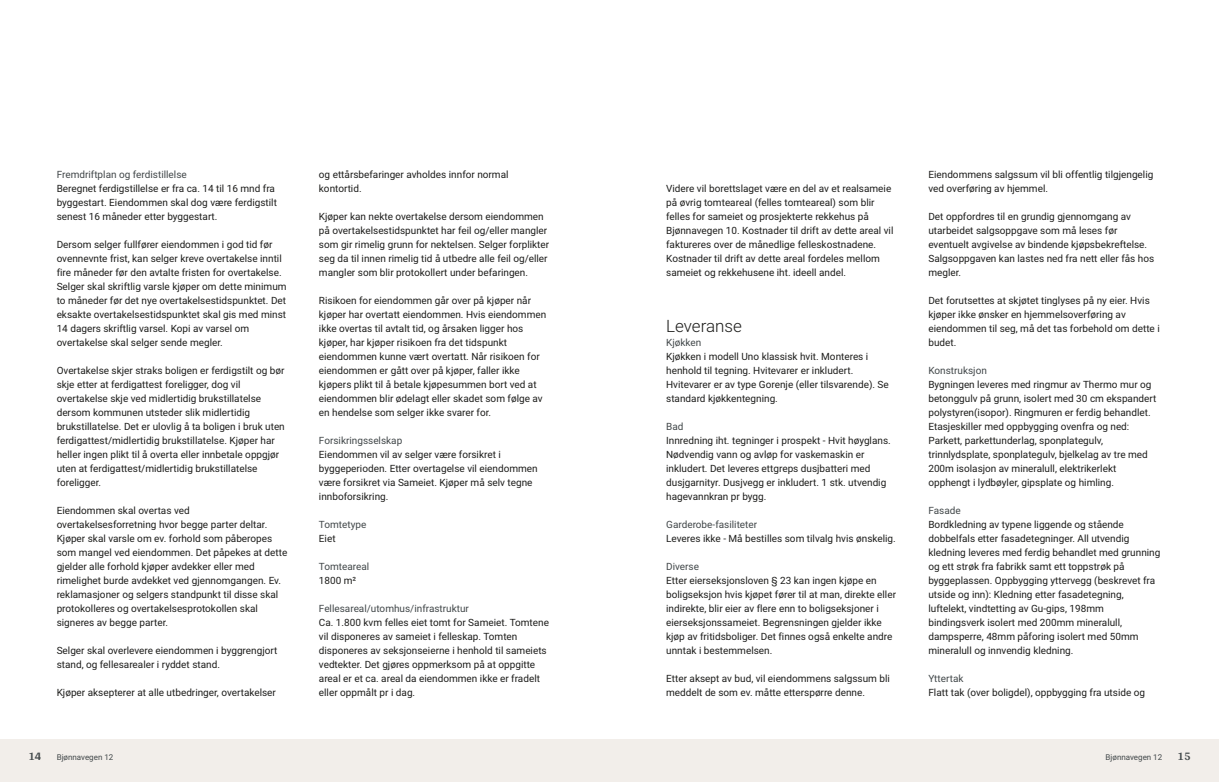
<style>
.page{position:relative;width:1219px;height:782px;background:#fff}
.page>*{position:absolute;margin:0;border:0;box-sizing:border-box;transform-origin:0 0}
.t1{font:300 17px "Roboto Vitec";color:#1d1d1b}
.t2{font:700 12px "Arya";color:#414749}
.t3{font:10px/14px "Roboto Vitec";color:#1d1d1b}
.t4{font:10px "Roboto Vitec";color:#414749}
.t5{font:8px "Roboto Vitec";color:#414749}
</style>
<div class="page">
<div style="left:0;top:739px;width:618px;height:42px;background:#f2eeea"></div>
<div style="left:601px;top:739px;width:618px;height:42px;background:#f2eeea"></div>
<p class="t4" style="left:57px;top:167px;width:132px">Fremdriftplan og ferdistillelse</p>
<p class="t3" style="left:57px;top:181px;width:222px">Beregnet ferdigstillelse er fra ca. 14 til 16 mnd fra byggestart. Eiendommen skal dog være ferdigstilt senest 16 måneder etter byggestart.</p>
<p class="t3" style="left:57px;top:237px;width:231px">Dersom selger fullfører eiendommen i god tid før ovennevnte frist, kan selger kreve overtakelse inntil fire måneder før den avtalte fristen for overtakelse.<br>Selger skal skriftlig varsle kjøper om dette minimum to måneder før det nye overtakelsestidspunktet. Det eksakte overtakelsestidspunktet skal gis med minst 14 dagers skriftlig varsel. Kopi av varsel om overtakelse skal selger sende megler.</p>
<p class="t3" style="left:57px;top:363px;width:230px">Overtakelse skjer straks boligen er ferdigstilt og bør skje etter at ferdigattest foreligger, dog vil overtakelse skje ved midlertidig brukstillatelse dersom kommunen utsteder slik midlertidig brukstillatelse. Det er ulovlig å ta boligen i bruk uten ferdigattest/midlertidig brukstillatelse. Kjøper har heller ingen plikt til å overta eller innbetale oppgjør uten at ferdigattest/midlertidig brukstillatelse foreligger.</p>
<p class="t3" style="left:57px;top:503px;width:232px">Eiendommen skal overtas ved overtakelsesforretning hvor begge parter deltar.<br>Kjøper skal varsle om ev. forhold som påberopes som mangel ved eiendommen. Det påpekes at dette gjelder alle forhold kjøper avdekker eller med rimelighet burde avdekket ved gjennomgangen. Ev. reklamasjoner og selgers standpunkt til disse skal protokolleres og overtakelsesprotokollen skal signeres av begge parter.</p>
<p class="t3" style="left:57px;top:643px;width:222px">Selger skal overlevere eiendommen i byggrengjort stand, og fellesarealer i ryddet stand.</p>
<p class="t3" style="left:57px;top:685px;width:221px">Kjøper aksepterer at alle utbedringer, overtakelser</p>
<p class="t2" style="left:28px;top:749px;width:15px">14</p>
<p class="t5" style="left:57px;top:751px;width:58px">Bjønnavegen 12</p>
<p class="t3" style="left:319px;top:167px;width:191px">og ettårsbefaringer avholdes innfor normal kontortid.</p>
<p class="t3" style="left:319px;top:209px;width:232px">Kjøper kan nekte overtakelse dersom eiendommen på overtakelsestidspunktet har feil og/eller mangler som gir rimelig grunn for nektelsen. Selger forplikter seg da til innen rimelig tid å utbedre alle feil og/eller mangler som blir protokollert under befaringen.</p>
<p class="t3" style="left:319px;top:293px;width:229px">Risikoen for eiendommen går over på kjøper når kjøper har overtatt eiendommen. Hvis eiendommen ikke overtas til avtalt tid, og årsaken ligger hos kjøper, har kjøper risikoen fra det tidspunkt eiendommen kunne vært overtatt. Når risikoen for eiendommen er gått over på kjøper, faller ikke kjøpers plikt til å betale kjøpesummen bort ved at eiendommen blir ødelagt eller skadet som følge av en hendelse som selger ikke svarer for.</p>
<p class="t4" style="left:319px;top:433px;width:85px">Forsikringsselskap</p>
<p class="t3" style="left:319px;top:447px;width:220px">Eiendommen vil av selger være forsikret i byggeperioden. Etter overtagelse vil eiendommen være forsikret via Sameiet. Kjøper må selv tegne innboforsikring.</p>
<p class="t4" style="left:319px;top:517px;width:49px">Tomtetype</p>
<p class="t3" style="left:319px;top:531px;width:18px">Eiet</p>
<p class="t4" style="left:319px;top:559px;width:52px">Tomteareal</p>
<p class="t3" style="left:319px;top:573px;width:39px">1800 m²</p>
<p class="t4" style="left:319px;top:601px;width:152px">Fellesareal/utomhus/infrastruktur</p>
<p class="t3" style="left:319px;top:615px;width:232px">Ca. 1.800 kvm felles eiet tomt for Sameiet. Tomtene vil disponeres av sameiet i felleskap. Tomten disponeres av seksjonseierne i henhold til sameiets vedtekter. Det gjøres oppmerksom på at oppgitte areal er et ca. areal da eiendommen ikke er fradelt eller oppmålt pr i dag.</p>
<p class="t3" style="left:666px;top:181px;width:229px">Videre vil borettslaget være en del av et realsameie på øvrig tomteareal (felles tomteareal) som blir felles for sameiet og prosjekterte rekkehus på Bjønnavegen 10. Kostnader til drift av dette areal vil faktureres over de månedlige felleskostnadene.<br>Kostnader til drift av dette areal fordeles mellom sameiet og rekkehusene iht. ideell andel.</p>
<h1 class="t1" style="left:666px;top:314px;width:77px">Leveranse</h1>
<p class="t4" style="left:666px;top:335px;width:37px">Kjøkken</p>
<p class="t3" style="left:666px;top:349px;width:224px">Kjøkken i modell Uno klassisk hvit. Monteres i henhold til tegning. Hvitevarer er inkludert.<br>Hvitevarer er av type Gorenje (eller tilsvarende). Se standard kjøkkentegning.</p>
<p class="t4" style="left:666px;top:419px;width:19px">Bad</p>
<p class="t3" style="left:666px;top:433px;width:226px">Innredning iht. tegninger i prospekt ‑ Hvit høyglans.<br>Nødvendig vann og avløp for vaskemaskin er inkludert. Det leveres ettgreps dusjbatteri med dusjgarnityr. Dusjvegg er inkludert. 1 stk. utvendig hagevannkran pr bygg.</p>
<p class="t4" style="left:666px;top:517px;width:93px">Garderobe‑fasiliteter</p>
<p class="t3" style="left:666px;top:531px;width:231px">Leveres ikke ‑ Må bestilles som tilvalg hvis ønskelig.</p>
<p class="t4" style="left:666px;top:559px;width:34px">Diverse</p>
<p class="t3" style="left:666px;top:573px;width:231px">Etter eierseksjonsloven § 23 kan ingen kjøpe en boligseksjon hvis kjøpet fører til at man, direkte eller indirekte, blir eier av flere enn to boligseksjoner i eierseksjonssameiet. Begrensningen gjelder ikke kjøp av fritidsboliger. Det finnes også enkelte andre unntak i bestemmelsen.</p>
<p class="t3" style="left:666px;top:671px;width:225px">Etter aksept av bud, vil eiendommens salgssum bli meddelt de som ev. måtte etterspørre denne.</p>
<p class="t3" style="left:928px;top:167px;width:226px">Eiendommens salgssum vil bli offentlig tilgjengelig ved overføring av hjemmel.</p>
<p class="t3" style="left:928px;top:209px;width:227px">Det oppfordres til en grundig gjennomgang av utarbeidet salgsoppgave som må leses før eventuelt avgivelse av bindende kjøpsbekreftelse.<br>Salgsoppgaven kan lastes ned fra nett eller fås hos megler.</p>
<p class="t3" style="left:928px;top:293px;width:233px">Det forutsettes at skjøtet tinglyses på ny eier. Hvis kjøper ikke ønsker en hjemmelsoverføring av eiendommen til seg, må det tas forbehold om dette i budet.</p>
<p class="t4" style="left:928px;top:363px;width:60px">Konstruksjon</p>
<p class="t3" style="left:928px;top:377px;width:229px">Bygningen leveres med ringmur av Thermo mur og betonggulv på grunn, isolert med 30 cm ekspandert polystyren(isopor). Ringmuren er ferdig behandlet.<br>Etasjeskiller med oppbygging ovenfra og ned:<br>Parkett, parkettunderlag, sponplategulv, trinnlydsplate, sponplategulv, bjelkelag av tre med 200m isolasjon av mineralull, elektrikerlekt opphengt i lydbøyler, gipsplate og himling.</p>
<p class="t4" style="left:928px;top:503px;width:34px">Fasade</p>
<p class="t3" style="left:928px;top:517px;width:234px">Bordkledning av typene liggende og stående dobbelfals etter fasadetegninger. All utvendig kledning leveres med ferdig behandlet med grunning og ett strøk fra fabrikk samt ett toppstrøk på byggeplassen. Oppbygging yttervegg (beskrevet fra utside og inn): Kledning etter fasadetegning, luftelekt, vindtetting av Gu‑gips, 198mm bindingsverk isolert med 200mm mineralull, dampsperre, 48mm påforing isolert med 50mm mineralull og innvendig kledning.</p>
<p class="t4" style="left:928px;top:671px;width:37px">Yttertak</p>
<p class="t3" style="left:928px;top:685px;width:218px">Flatt tak (over boligdel), oppbygging fra utside og</p>
<p class="t5" style="left:1105px;top:751px;width:58px">Bjønnavegen 12</p>
<p class="t2" style="left:1177px;top:749px;width:15px">15</p>
</div>
